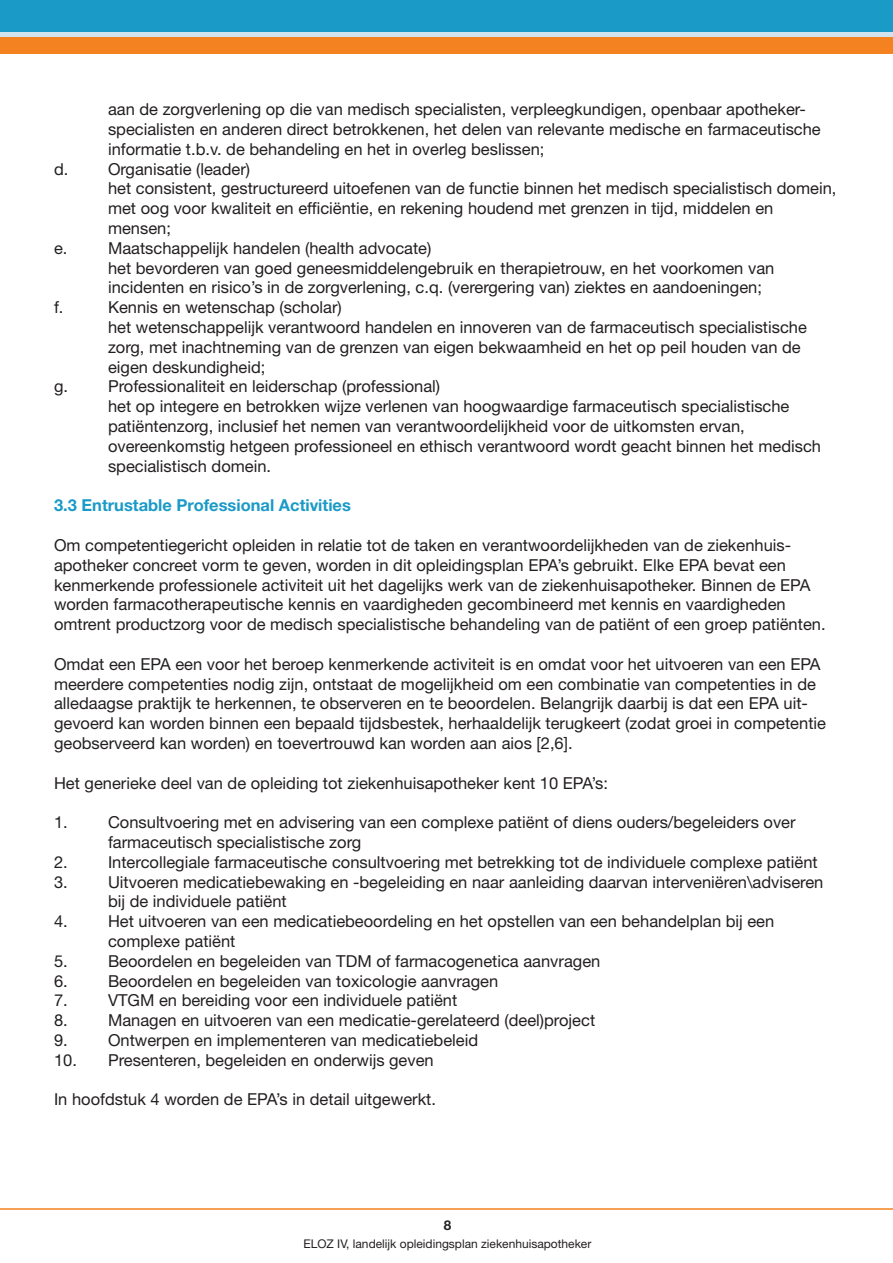
<style>
.page{position:relative;width:893px;height:1263px;background:#fff}
.page>*{position:absolute;margin:0;border:0;box-sizing:border-box;transform-origin:0 0}
.t1{font:16.5px/19.8px "Helvetica Neue LT Std";color:#231f20}
.t2{font:700 16.5px "Helvetica Neue LT Std";color:#1a9ac7}
.t3{font:700 13.5px "Helvetica Neue LT Std";color:#231f20}
.t4{font:12px "Helvetica Neue LT Std";color:#231f20}
</style>
<div class="page">
<div style="left:0;top:32px;width:893px;height:5px;background:#d1e3ee"></div>
<hr style="left:0;top:1208px;width:893px;height:2px;background:#f58220">
<div style="left:0;top:0;width:893px;height:32px;background:#1a9ac7"></div>
<div style="left:0;top:37px;width:893px;height:17px;background:#f58220"></div>
<p class="t1" style="left:108px;top:99px;width:714px">aan de zorgverlening op die van medisch specialisten, verpleegkundigen, openbaar apotheker&shy;specialisten en anderen direct betrokkenen, het delen van relevante medische en farmaceutische informatie t.b.v. de behandeling en het in overleg beslissen;</p>
<p class="t1" style="left:54px;top:159px;width:16px">d.</p>
<p class="t1" style="left:108px;top:159px;width:730px">Organisatie (leader)<br>het consistent, gestructureerd uitoefenen van de functie binnen het medisch specialistisch domein, met oog voor kwaliteit en efficiëntie, en rekening houdend met grenzen in tijd, middelen en mensen;</p>
<p class="t1" style="left:54px;top:238px;width:15px">e.</p>
<p class="t1" style="left:108px;top:238px;width:668px">Maatschappelijk handelen (health advocate)<br>het bevorderen van goed geneesmiddelengebruik en therapietrouw, en het voorkomen van incidenten en risico’s in de zorgverlening, c.q. (verergering van) ziektes en aandoeningen;</p>
<p class="t1" style="left:54px;top:297px;width:11px">f.</p>
<p class="t1" style="left:108px;top:297px;width:700px">Kennis en wetenschap (scholar)<br>het wetenschappelijk verantwoord handelen en innoveren van de farmaceutisch specialistische zorg, met inachtneming van de grenzen van eigen bekwaamheid en het op peil houden van de eigen deskundigheid;</p>
<p class="t1" style="left:54px;top:376px;width:16px">g.</p>
<p class="t1" style="left:108px;top:376px;width:715px">Professionaliteit en leiderschap (professional)<br>het op integere en betrokken wijze verlenen van hoogwaardige farmaceutisch specialistische patiëntenzorg, inclusief het nemen van verantwoordelijkheid voor de uitkomsten ervan, overeenkomstig hetgeen professioneel en ethisch verantwoord wordt geacht binnen het medisch specialistisch domein.</p>
<p class="t2" style="left:54px;top:495px;width:298px">3.3 Entrustable Professional Activities</p>
<p class="t1" style="left:54px;top:535px;width:773px">Om competentiegericht opleiden in relatie tot de taken en verantwoordelijkheden van de ziekenhuis&shy;apotheker concreet vorm te geven, worden in dit opleidingsplan EPA’s gebruikt. Elke EPA bevat een kenmerkende professionele activiteit uit het dagelijks werk van de ziekenhuisapotheker. Binnen de EPA worden farmacotherapeutische kennis en vaardigheden gecombineerd met kennis en vaardigheden omtrent productzorg voor de medisch specialistische behandeling van de patiënt of een groep patiënten.</p>
<p class="t1" style="left:54px;top:654px;width:773px">Omdat een EPA een voor het beroep kenmerkende activiteit is en omdat voor het uitvoeren van een EPA meerdere competenties nodig zijn, ontstaat de mogelijkheid om een combinatie van competenties in de alledaagse praktijk te herkennen, te observeren en te beoordelen. Belangrijk daarbij is dat een EPA uit&shy;gevoerd kan worden binnen een bepaald tijdsbestek, herhaaldelijk terugkeert (zodat groei in competentie geobserveerd kan worden) en toevertrouwd kan worden aan aios [2,6].</p>
<p class="t1" style="left:54px;top:772px;width:556px">Het generieke deel van de opleiding tot ziekenhuisapotheker kent 10 EPA’s:</p>
<p class="t1" style="left:54px;top:812px;width:15px">1.</p>
<p class="t1" style="left:108px;top:812px;width:689px">Consultvoering met en advisering van een complexe patiënt of diens ouders/begeleiders over farmaceutisch specialistische zorg</p>
<p class="t1" style="left:54px;top:852px;width:15px">2.</p>
<p class="t1" style="left:108px;top:852px;width:711px">Intercollegiale farmaceutische consultvoering met betrekking tot de individuele complexe patiënt</p>
<p class="t1" style="left:54px;top:871px;width:15px">3.</p>
<p class="t1" style="left:108px;top:871px;width:717px">Uitvoeren medicatiebewaking en -begeleiding en naar aanleiding daarvan interveniëren\adviseren bij de individuele patiënt</p>
<p class="t1" style="left:54px;top:911px;width:15px">4.</p>
<p class="t1" style="left:108px;top:911px;width:668px">Het uitvoeren van een medicatiebeoordeling en het opstellen van een behandelplan bij een complexe patiënt</p>
<p class="t1" style="left:54px;top:951px;width:15px">5.</p>
<p class="t1" style="left:108px;top:951px;width:494px">Beoordelen en begeleiden van TDM of farmacogenetica aanvragen</p>
<p class="t1" style="left:54px;top:970px;width:15px">6.</p>
<p class="t1" style="left:108px;top:970px;width:392px">Beoordelen en begeleiden van toxicologie aanvragen</p>
<p class="t1" style="left:54px;top:990px;width:15px">7.</p>
<p class="t1" style="left:108px;top:990px;width:351px">VTGM en bereiding voor een individuele patiënt</p>
<p class="t1" style="left:54px;top:1010px;width:15px">8.</p>
<p class="t1" style="left:108px;top:1010px;width:489px">Managen en uitvoeren van een medicatie-gerelateerd (deel)project</p>
<p class="t1" style="left:54px;top:1030px;width:15px">9.</p>
<p class="t1" style="left:108px;top:1030px;width:372px">Ontwerpen en implementeren van medicatiebeleid</p>
<p class="t1" style="left:54px;top:1050px;width:381px">10. Presenteren, begeleiden en onderwijs geven</p>
<p class="t1" style="left:54px;top:1089px;width:384px">In hoofdstuk 4 worden de EPA’s in detail uitgewerkt.</p>
<p class="t3" style="left:444px;top:1217px;width:9px">8</p>
<p class="t4" style="left:303px;top:1237px;width:289px">ELOZ IV, landelijk opleidingsplan ziekenhuisapotheker</p>
</div>
